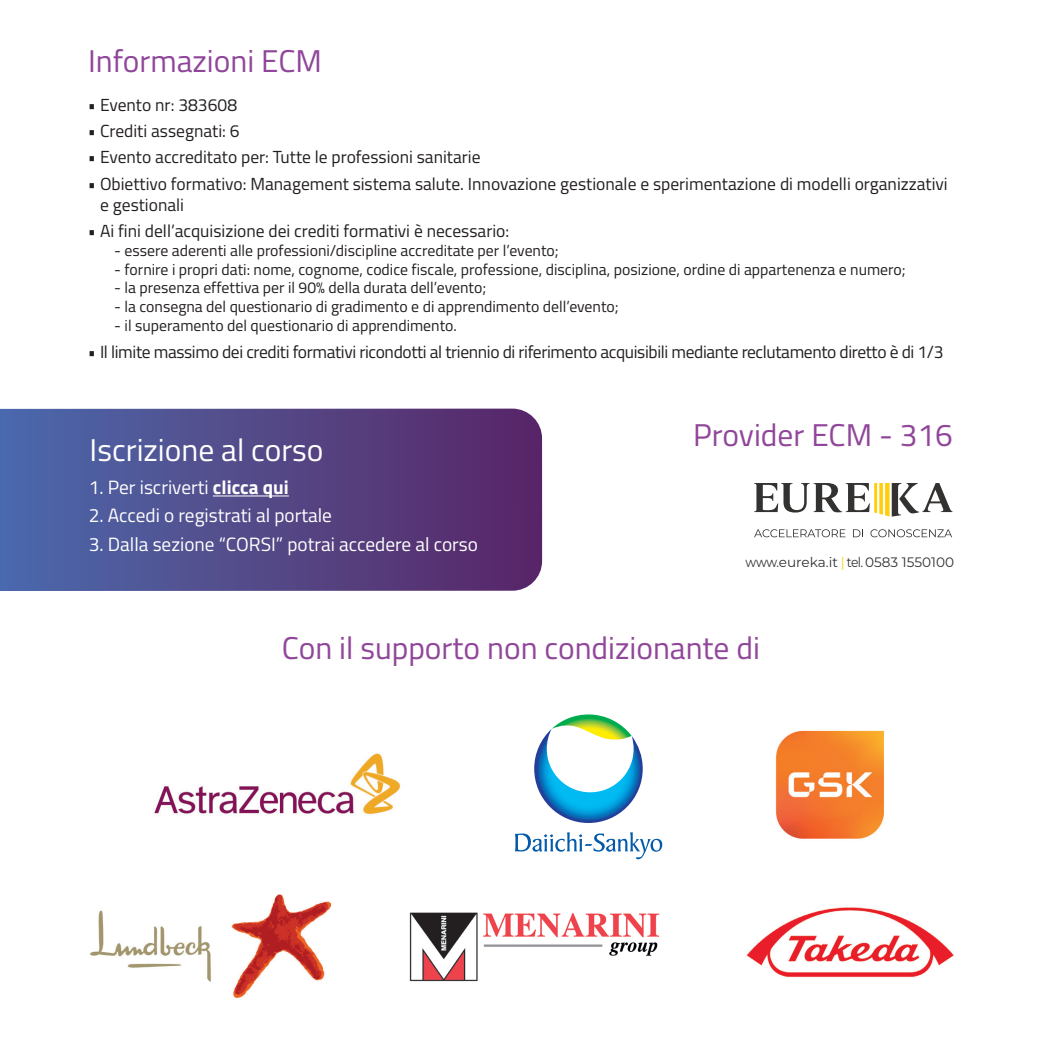
<style>
.page{position:relative;width:1042px;height:1042px;background:#fff}
.page>*{position:absolute;margin:0;border:0;box-sizing:border-box;transform-origin:0 0}
.t1{font:31.5px "Titillium";color:#90469a}
.t2{font:31.5px "Titillium";color:#fff}
.t3{font:19.25px "Titillium";color:#fff}
.t4{font:17.5px/21px "Titillium";color:#231f20}
.t5{font:17.5px "Titillium";letter-spacing:-.02em;color:#231f20}
.t6{font:15.75px "Titillium";color:#231f20}
.t7{font:13.65px "Montserrat";color:#333231;scale:.9 1}
.s1{font-weight:700}
.s2{color:#fecf07}
</style>
<div class="page">
<svg style="left:754px;top:483px;width:198px;height:33px"></svg>
<svg style="left:754px;top:529px;width:91px;height:8px"></svg>
<svg style="left:853px;top:529px;width:10px;height:8px"></svg>
<svg style="left:870px;top:529px;width:82px;height:8px"></svg>
<svg style="left:0;top:409px;width:542px;height:182px;background:#534888"></svg>
<hr style="left:213px;top:496px;width:76px;height:1px;background:#fff">
<img style="left:409px;top:912px;width:251px;height:70px">
<img style="left:90px;top:894px;width:240px;height:103px">
<img style="left:746px;top:907px;width:208px;height:71px">
<img style="left:154px;top:753px;width:246px;height:61px">
<svg style="left:515px;top:832px;width:147px;height:27px"></svg>
<svg style="left:534px;top:714px;width:109px;height:109px"></svg>
<img style="left:775px;top:730px;width:109px;height:109px">
<h1 class="t1" style="left:88px;top:38px;width:235px">Informazioni ECM</h1>
<p class="t4" style="left:88px;top:93px;width:151px">• Evento nr: 383608</p>
<p class="t4" style="left:88px;top:119px;width:153px">• Crediti assegnati: 6</p>
<p class="t4" style="left:88px;top:146px;width:394px">• Evento accreditato per: Tutte le professioni sanitarie</p>
<p class="t4" style="left:100px;top:172px;width:849px;text-indent:-12px">• Obiettivo formativo: Management sistema salute. Innovazione gestionale e sperimentazione di modelli organizzativi e gestionali</p>
<p class="t4" style="left:88px;top:219px;width:423px">• Ai fini dell’acquisizione dei crediti formativi è necessario:</p>
<p class="t6" style="left:114px;top:239px;width:446px">- essere aderenti alle professioni/discipline accreditate per l’evento;</p>
<p class="t6" style="left:114px;top:257px;width:793px">- fornire i propri dati: nome, cognome, codice fiscale, professione, disciplina, posizione, ordine di appartenenza e numero;</p>
<p class="t6" style="left:114px;top:276px;width:374px">- la presenza effettiva per il 90% della durata dell’evento;</p>
<p class="t6" style="left:114px;top:295px;width:506px">- la consegna del questionario di gradimento e di apprendimento dell’evento;</p>
<p class="t6" style="left:114px;top:314px;width:344px">- il superamento del questionario di apprendimento.</p>
<p class="t5" style="left:88px;top:339px;width:857px">• Il limite massimo dei crediti formativi ricondotti al triennio di riferimento acquisibili mediante reclutamento diretto è di 1/3</p>
<h1 class="t2" style="left:90px;top:427px;width:235px">Iscrizione al corso</h1>
<p class="t3" style="left:89px;top:473px;width:202px">1. Per iscriverti <span class="s1">clicca qui</span></p>
<p class="t3" style="left:89px;top:501px;width:245px">2. Accedi o registrati al portale</p>
<p class="t3" style="left:89px;top:530px;width:391px">3. Dalla sezione “CORSI” potrai accedere al corso</p>
<h1 class="t1" style="left:693px;top:412px;width:261px">Provider ECM - 316</h1>
<p class="t7" style="left:745px;top:553px;width:233px">www.eureka.it <span class="s2">|</span> tel. 0583 1550100</p>
<h1 class="t1" style="left:282px;top:624px;width:480px">Con il supporto non condizionante di</h1>
</div>
